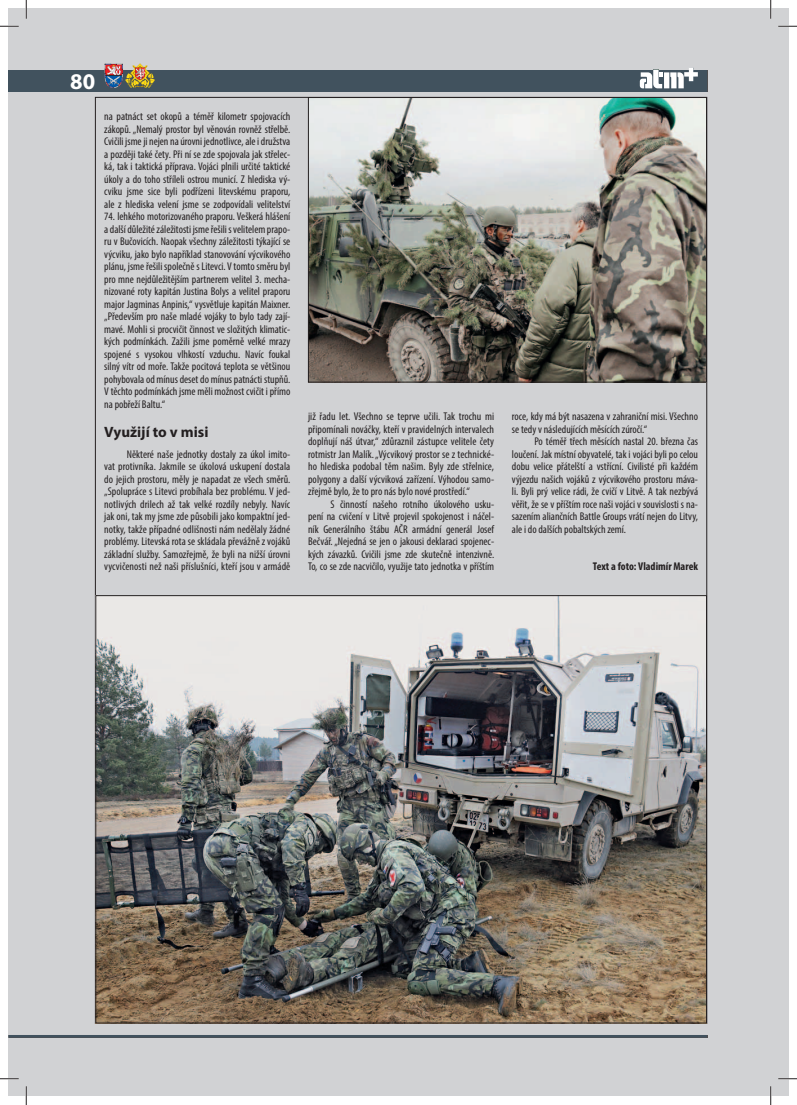
<style>
.page{position:relative;width:797px;height:1105px;background:#fff}
.page>*{position:absolute;margin:0;border:0;box-sizing:border-box;transform-origin:0 0}
.t1{font:700 22.5px "Myriad Pro";color:#fff}
.t2{font:700 15px "Myriad Pro";color:#231f20}
.t3{font:condensed 11.25px/12.5px "Myriad Pro";color:#231f20;text-align:justify}
.t4{font:700 condensed 11.25px "Myriad Pro";color:#231f20}
</style>
<div class="page">
<div style="left:770px;top:9px;width:18px;height:1087px;background:#d1d2d4"></div>
<div style="left:9px;top:9px;width:761px;height:1087px;background:#d1d2d4"></div>
<hr style="left:9px;top:1035px;width:698px;height:2px;background:#41525e">
<div style="left:9px;top:70px;width:698px;height:21px;background:#41525e"></div>
<svg style="left:639px;top:68px;width:59px;height:20px"></svg>
<svg style="left:104px;top:63px;width:51px;height:25px"></svg>
<img style="left:310px;top:99px;width:394px;height:281px">
<div style="left:308px;top:97px;width:398px;height:285px;border:1px solid #231f20"></div>
<img style="left:97px;top:597px;width:607px;height:424px">
<svg style="left:1px;top:25px;width:18px;height:2px"></svg>
<svg style="left:778px;top:25px;width:19px;height:2px"></svg>
<svg style="left:1px;top:1078px;width:18px;height:1px"></svg>
<svg style="left:778px;top:1078px;width:19px;height:1px"></svg>
<svg style="left:25px;top:0;width:2px;height:19px"></svg>
<svg style="left:25px;top:1086px;width:2px;height:18px"></svg>
<svg style="left:770px;top:0;width:1px;height:19px"></svg>
<svg style="left:770px;top:1086px;width:1px;height:18px"></svg>
<h1 class="t1" style="left:70px;top:73px;width:26px">80</h1>
<p class="t3" style="left:104px;top:111px;width:188px">na patnáct set okopů a téměř kilometr spojovacích zákopů. „Nemalý prostor byl věnován rovněž střelbě.<br>Cvičili jsme ji nejen na úrovni jednotlivce, ale i družstva a později také čety. Při ní se zde spojovala jak střelec&shy;ká, tak i taktická příprava. Vojáci plnili určité taktické úkoly a do toho stříleli ostrou municí. Z hlediska vý&shy;cviku jsme sice byli podřízeni litevskému praporu, ale z hlediska velení jsme se zodpovídali velitelství</p>
<p class="t3" style="left:104px;top:211px;width:188px">74. lehkého motorizovaného praporu. Veškerá hlášení a další důležité záležitosti jsme řešili s velitelem prapo&shy;ru v Bučovicích. Naopak všechny záležitosti týkající se výcviku, jako bylo například stanovování výcvikového plánu, jsme řešili společně s Litevci. V tomto směru byl pro mne nejdůležitějším partnerem velitel 3. mecha&shy;nizované roty kapitán Justina Bolys a velitel praporu major Jagminas Anpinis,“ vysvětluje kapitán Maixner. „Především pro naše mladé vojáky to bylo tady zají&shy;mavé. Mohli si procvičit činnost ve složitých klimatic&shy;kých podmínkách. Zažili jsme poměrně velké mrazy spojené s vysokou vlhkostí vzduchu. Navíc foukal silný vítr od moře. Takže pocitová teplota se většinou pohybovala od mínus deset do mínus patnácti stupňů.<br>V těchto podmínkách jsme měli možnost cvičit i přímo na pobřeží Baltu.“</p>
<h2 class="t2" style="left:104px;top:426px;width:106px">Využijí to v misi</h2>
<p class="t3" style="left:104px;top:449px;width:188px;text-indent:22px">Některé naše jednotky dostaly za úkol imito&shy;vat protivníka. Jakmile se úkolová uskupení dostala do jejich prostoru, měly je napadat ze všech směrů. „Spolupráce s Litevci probíhala bez problému. V jed&shy;notlivých drilech až tak velké rozdíly nebyly. Navíc jak oni, tak my jsme zde působili jako kompaktní jed&shy;notky, takže případné odlišnosti nám nedělaly žádné problémy. Litevská rota se skládala převážně z vojáků základní služby. Samozřejmě, že byli na nižší úrovni vycvičenosti než naši příslušníci, kteří jsou v armádě</p>
<p class="t3" style="left:308px;top:411px;width:187px">již řadu let. Všechno se teprve učili. Tak trochu mi připomínali nováčky, kteří v pravidelných intervalech doplňují náš útvar,“ zdůraznil zástupce velitele čety rotmistr Jan Malík. „Výcvikový prostor se z technické&shy;ho hlediska podobal těm našim. Byly zde střelnice, polygony a další výcviková zařízení. Výhodou samo&shy;zřejmě bylo, že to pro nás bylo nové prostředí.“</p>
<p class="t3" style="left:308px;top:499px;width:188px;text-indent:22px">S činností našeho rotního úkolového usku&shy;pení na cvičení v Litvě projevil spokojenost i náčel&shy;ník Generálního štábu AČR armádní generál Josef Bečvář. „Nejedná se jen o jakousi deklaraci spojenec&shy;kých závazků. Cvičili jsme zde skutečně intenzivně.<br>To, co se zde nacvičilo, využije tato jednotka v příštím</p>
<p class="t3" style="left:512px;top:411px;width:188px">roce, kdy má být nasazena v zahraniční misi. Všechno se tedy v následujících měsících zúročí.“</p>
<p class="t3" style="left:512px;top:436px;width:188px;text-indent:22px">Po téměř třech měsících nastal 20. března čas loučení. Jak místní obyvatelé, tak i vojáci byli po celou dobu velice přátelští a vstřícní. Civilisté při každém výjezdu našich vojáků z výcvikového prostoru máva&shy;li. Byli prý velice rádi, že cvičí v Litvě. A tak nezbývá věřit, že se v příštím roce naši vojáci v souvislosti s na&shy;sazením aliančních Battle Groups vrátí nejen do Litvy, ale i do dalších pobaltských zemí.</p>
<p class="t4" style="left:593px;top:562px;width:107px">Text a foto: Vladimír Marek</p>
</div>
